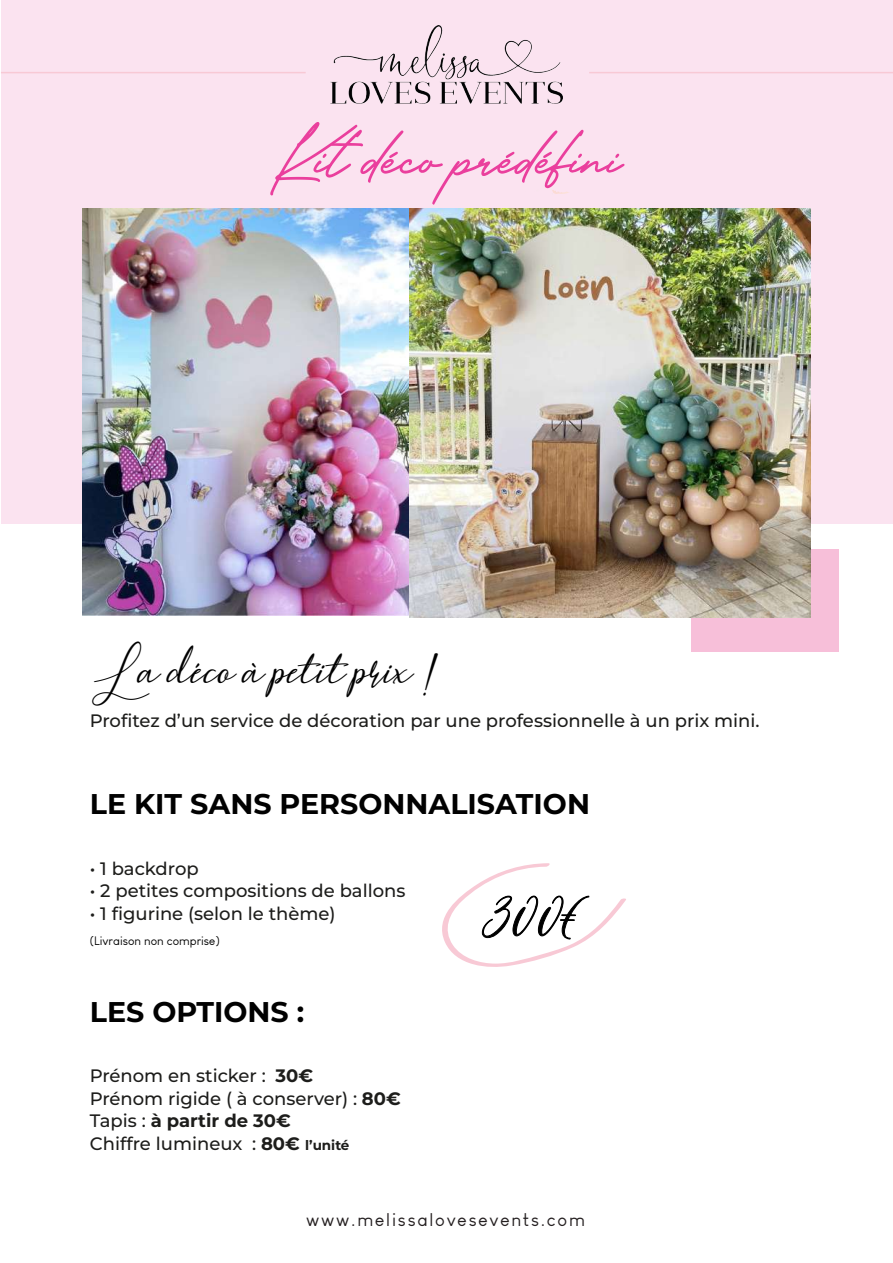
<style>
.page{position:relative;width:893px;height:1263px;background:#fff}
.page>*{position:absolute;margin:0;border:0;box-sizing:border-box;transform-origin:0 0}
.t1{font:66px "Romantic Lovely";color:#000}
.t2{font:55.65px "The Philadelphia Story";color:#ea3f9d}
.t3{font:41.1px "Hearth Stone";color:#010101}
.t4{font:700 28.5px "Montserrat";color:#010101}
.t5{font:500 18px/22.5px "Montserrat";color:#1d1d1b}
.t6{font:18px "Louis George Cafe";letter-spacing:.1em;color:#241f20}
.t7{font:12px "Louis George Cafe";color:#010101}
.s1{font-weight:700}
.s2{font-weight:700;font-size:13.5px}
</style>
<div class="page">
<div style="left:1px;top:0;width:891px;height:524px;background:#fbe3f0"></div>
<div style="left:692px;top:549px;width:147px;height:102px;background:#f7bfd9"></div>
<hr style="left:1px;top:72px;width:305px;height:1px;background:#f8c9d5">
<hr style="left:589px;top:72px;width:304px;height:1px;background:#f8c9d5">
<svg style="left:552px;top:190px;width:17px;height:4px"></svg>
<img style="left:330px;top:25px;width:233px;height:79px">
<svg style="left:442px;top:863px;width:184px;height:104px"></svg>
<img style="left:83px;top:208px;width:727px;height:409px">
<h2 class="t2" style="left:269px;top:122px;width:354px">Kit déco prédéfini</h2>
<h3 class="t3" style="left:90px;top:647px;width:351px">La déco à petit prix !</h3>
<p class="t5" style="left:90px;top:708px;width:671px">Profitez d’un service de décoration par une professionnelle à un prix mini.</p>
<h3 class="t4" style="left:90px;top:785px;width:502px">LE KIT SANS PERSONNALISATION</h3>
<p class="t5" style="left:90px;top:856px;width:110px">• 1 backdrop</p>
<p class="t5" style="left:90px;top:879px;width:317px">• 2 petites compositions de ballons</p>
<p class="t5" style="left:90px;top:901px;width:247px">• 1 figurine (selon le thème)</p>
<p class="t7" style="left:90px;top:933px;width:132px">(Livraison non comprise)</p>
<h3 class="t4" style="left:90px;top:993px;width:216px">LES OPTIONS :</h3>
<p class="t5" style="left:90px;top:1064px;width:313px">Prénom en sticker : <span class="s1">30€<br></span>Prénom rigide ( à conserver) : <span class="s1">80€<br></span>Tapis : <span class="s1">à partir de 30€<br></span>Chiffre lumineux : <span class="s1">80€</span> <span class="s2">l’unité</span></p>
<h1 class="t1" style="left:484px;top:862px;width:102px">300€</h1>
<p class="t6" style="left:306px;top:1209px;width:280px">www.melissalovesevents.com</p>
</div>
